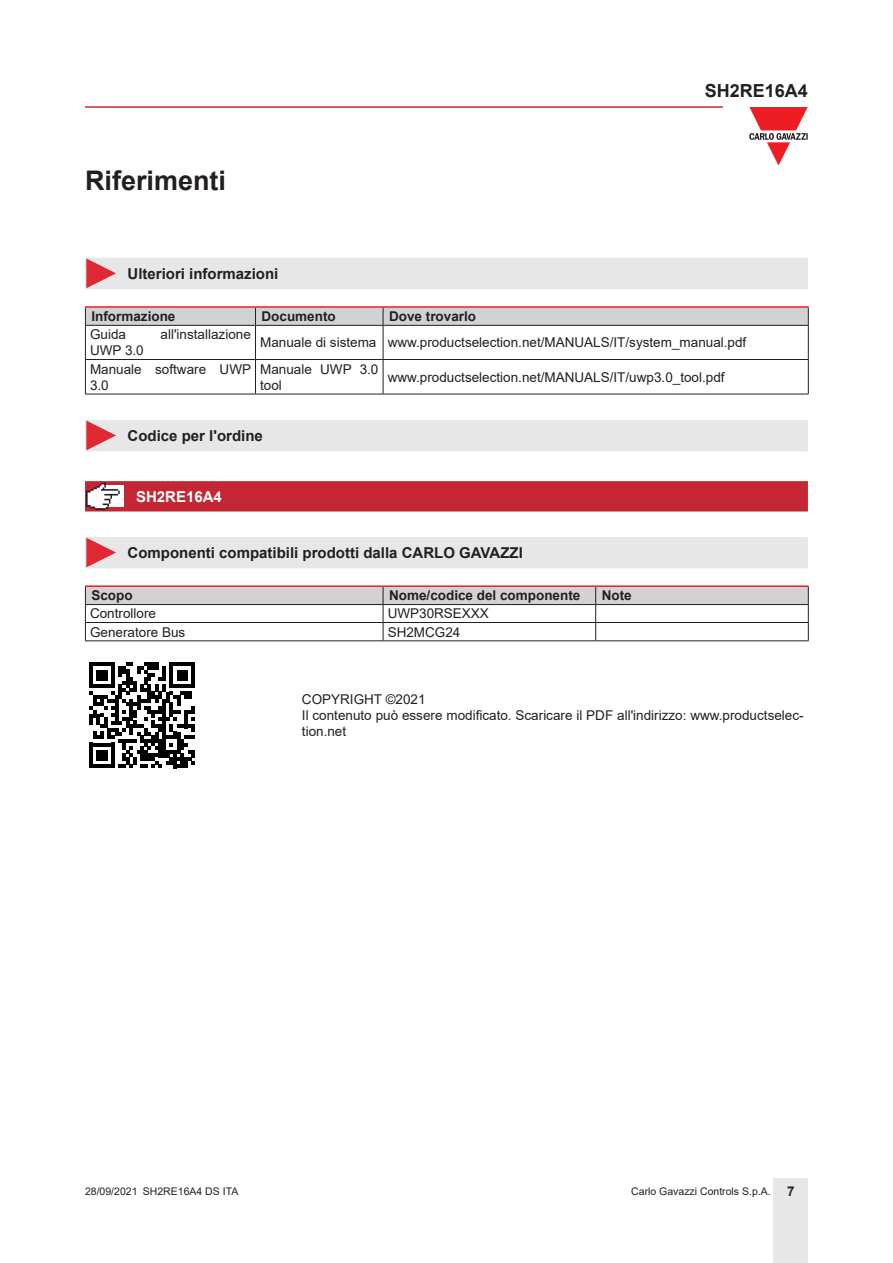
<style>
.page{position:relative;width:893px;height:1263px;background:#fff}
.page>*{position:absolute;margin:0;border:0;box-sizing:border-box;transform-origin:0 0}
.Titolo01{font:700 27px "Arial";color:#231f20}
.t1{font:700 18px "Arial";color:#231f20}
.Titolo03{font:700 15px "Arial";color:#231f20}
.Titolo04{font:700 15px "Arial";color:#fff}
.TestoTabellaSx{font:13.5px/16.2px "Arial";color:#231f20}
.TitoloTabellaSx{font:700 13.5px "Arial";color:#231f20}
.t2{font:10.5px "Arial";color:#231f20}
.s1{font-weight:700;font-size:13.5px}
</style>
<div class="page">
<hr style="left:85px;top:106px;width:638px;height:2px;background:#c42633">
<div style="left:774px;top:1178px;width:34px;height:85px;background:#e7e7e8"></div>
<svg style="left:749px;top:107px;width:59px;height:59px"></svg>
<div style="left:85px;top:258px;width:723px;height:31px;background:#e7e7e8"></div>
<hr style="left:85px;top:306px;width:170px;height:2px;background:#ee1d23">
<hr style="left:255px;top:306px;width:128px;height:2px;background:#ee1d23">
<hr style="left:383px;top:306px;width:426px;height:2px;background:#ee1d23">
<svg style="left:85px;top:307px;width:724px;height:18px;background:#cfc7ca"></svg>
<hr style="left:85px;top:325px;width:170px;height:1px;background:#231f20">
<hr style="left:85px;top:326px;width:1px;height:33px;background:#231f20">
<hr style="left:255px;top:325px;width:128px;height:1px;background:#231f20">
<hr style="left:255px;top:326px;width:1px;height:33px;background:#231f20">
<hr style="left:383px;top:325px;width:426px;height:1px;background:#231f20">
<hr style="left:383px;top:326px;width:1px;height:33px;background:#231f20">
<hr style="left:808px;top:326px;width:1px;height:33px;background:#231f20">
<hr style="left:85px;top:359px;width:170px;height:1px;background:#231f20">
<hr style="left:85px;top:360px;width:1px;height:34px;background:#231f20">
<hr style="left:255px;top:359px;width:128px;height:1px;background:#231f20">
<hr style="left:255px;top:360px;width:1px;height:34px;background:#231f20">
<hr style="left:383px;top:359px;width:426px;height:1px;background:#231f20">
<hr style="left:383px;top:360px;width:1px;height:34px;background:#231f20">
<hr style="left:808px;top:360px;width:1px;height:34px;background:#231f20">
<hr style="left:85px;top:394px;width:170px;height:1px;background:#231f20">
<hr style="left:255px;top:394px;width:128px;height:1px;background:#231f20">
<hr style="left:383px;top:394px;width:426px;height:1px;background:#231f20">
<div style="left:85px;top:420px;width:723px;height:31px;background:#e7e7e8"></div>
<svg style="left:85px;top:481px;width:723px;height:30px;background:#c42d39"></svg>
<div style="left:85px;top:537px;width:723px;height:31px;background:#e7e7e8"></div>
<hr style="left:85px;top:585px;width:298px;height:2px;background:#ee1d23">
<hr style="left:383px;top:585px;width:213px;height:2px;background:#ee1d23">
<hr style="left:596px;top:585px;width:213px;height:2px;background:#ee1d23">
<svg style="left:85px;top:586px;width:724px;height:54px"></svg>
<hr style="left:85px;top:640px;width:298px;height:1px;background:#231f20">
<hr style="left:383px;top:640px;width:213px;height:1px;background:#231f20">
<hr style="left:596px;top:640px;width:213px;height:1px;background:#231f20">
<svg style="left:89px;top:662px;width:106px;height:106px"></svg>
<p class="Titolo01" style="left:85px;top:161px;width:143px">Riferimenti</p>
<h2 class="t1" style="left:705px;top:78px;width:105px">SH2RE16A4</h2>
<p class="Titolo03" style="left:128px;top:263px;width:152px">Ulteriori informazioni</p>
<p class="TitoloTabellaSx" style="left:91px;top:307px;width:86px">Informazione</p>
<p class="TitoloTabellaSx" style="left:261px;top:307px;width:76px">Documento</p>
<p class="TitoloTabellaSx" style="left:389px;top:307px;width:89px">Dove trovarlo</p>
<p class="TestoTabellaSx" style="left:90px;top:326px;width:38px">Guida</p>
<p class="TestoTabellaSx" style="left:160px;top:326px;width:92px">all'installazione</p>
<p class="TestoTabellaSx" style="left:90px;top:342px;width:55px">UWP 3.0</p>
<p class="TestoTabellaSx" style="left:260px;top:334px;width:118px">Manuale di sistema</p>
<p class="TestoTabellaSx" style="left:388px;top:334px;width:360px">www.productselection.net/MANUALS/IT/system_manual.pdf</p>
<p class="TestoTabellaSx" style="left:90px;top:361px;width:163px">Manuale software UWP<br>3.0</p>
<p class="TestoTabellaSx" style="left:260px;top:361px;width:120px">Manuale UWP 3.0 tool</p>
<p class="TestoTabellaSx" style="left:388px;top:369px;width:338px">www.productselection.net/MANUALS/IT/uwp3.0_tool.pdf</p>
<p class="Titolo03" style="left:128px;top:425px;width:137px">Codice per l'ordine</p>
<p class="Titolo04" style="left:136px;top:486px;width:87px">SH2RE16A4</p>
<p class="Titolo03" style="left:128px;top:542px;width:397px">Componenti compatibili prodotti dalla CARLO GAVAZZI</p>
<p class="TitoloTabellaSx" style="left:91px;top:586px;width:43px">Scopo</p>
<p class="TitoloTabellaSx" style="left:389px;top:586px;width:193px">Nome/codice del componente</p>
<p class="TitoloTabellaSx" style="left:602px;top:586px;width:31px">Note</p>
<p class="TestoTabellaSx" style="left:90px;top:605px;width:68px">Controllore</p>
<p class="TestoTabellaSx" style="left:388px;top:605px;width:103px">UWP30RSEXXX</p>
<p class="TestoTabellaSx" style="left:90px;top:624px;width:97px">Generatore Bus</p>
<p class="TestoTabellaSx" style="left:388px;top:624px;width:74px">SH2MCG24</p>
<p class="TestoTabellaSx" style="left:302px;top:691px;width:125px">COPYRIGHT ©2021</p>
<p class="TestoTabellaSx" style="left:302px;top:707px;width:503px">Il contenuto può essere modificato. Scaricare il PDF all'indirizzo: www.productselec&shy;tion.net</p>
<p class="t2" style="left:85px;top:1183px;width:155px">28/09/2021 SH2RE16A4 DS ITA</p>
<p class="t2" style="left:631px;top:1183px;width:165px">Carlo Gavazzi Controls S.p.A. <span class="s1">7</span></p>
</div>
